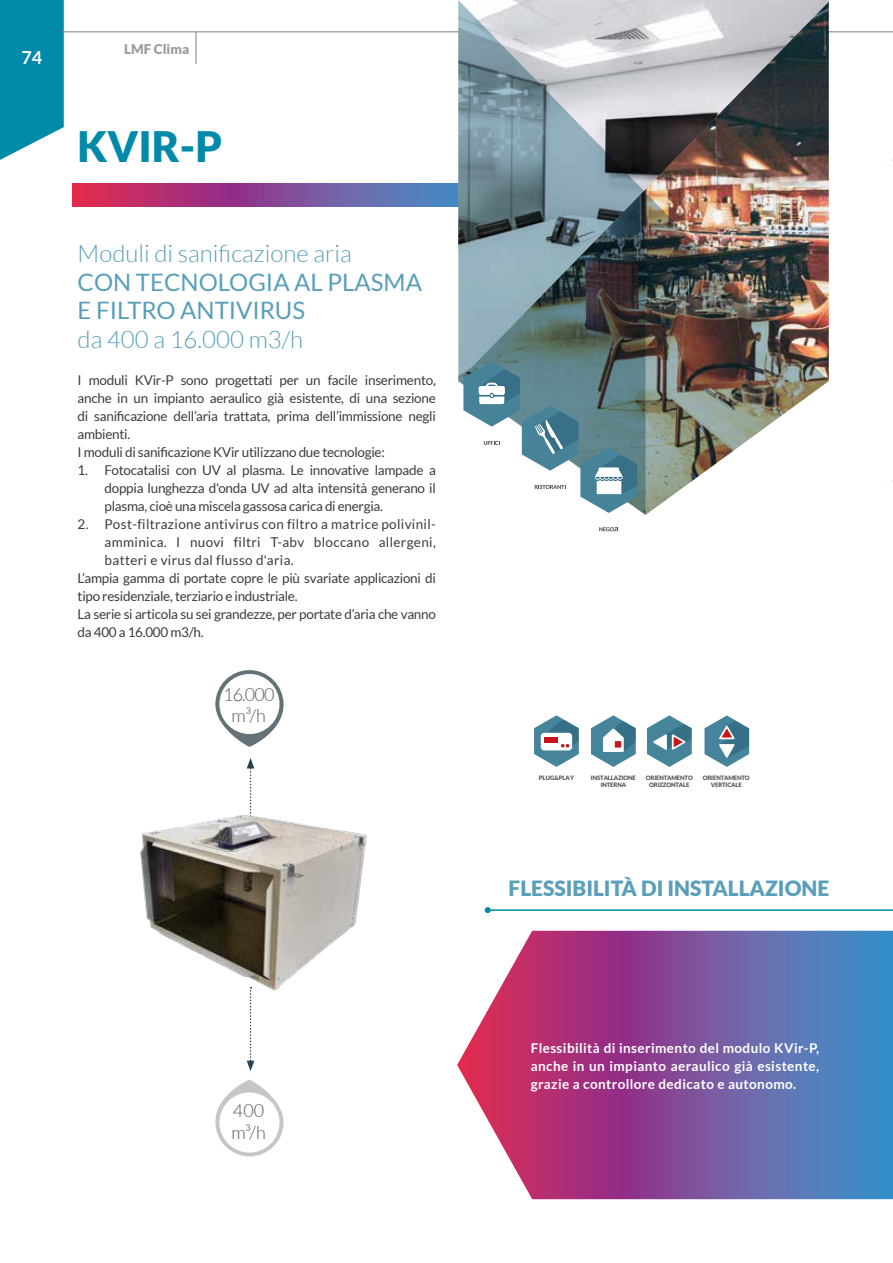
<style>
.page{position:relative;width:893px;height:1263px;background:#fff}
.page>*{position:absolute;margin:0;border:0;box-sizing:border-box;transform-origin:0 0}
.t1{font:900 42px "Lato";color:#008aa9}
.t2{font:300 24px "Lato";color:#599eb9}
.t3{font:24px/28.8px "Lato";color:#599eb9}
.t4{font:900 21px "Lato";color:#599fb9}
.t5{font:300 18px/21.6px "Lato";letter-spacing:-.03em;color:#575756;text-align:center}
.t6{font:700 18px "Lato";color:#fff}
.t7{font:13.5px/18px "Lato";letter-spacing:-.02em;color:#3c3c3b}
.t8{font:13.5px "Lato";letter-spacing:.025em;color:#3c3c3b}
.t9{font:700 13.5px/18px "Lato";letter-spacing:.03em;color:#fff;text-align:justify}
.t10{font:900 13.5px "Lato";color:#9d9d9c}
.t11{font:900 6px/7.2px "Lato";letter-spacing:-.025em;color:#575756;text-align:center}
.t12{font:900 6px "Lato";color:#575756}
</style>
<div class="page">
<svg style="left:73px;top:184px;width:385px;height:22px;background:#8d4c8f"></svg>
<svg style="left:0;top:0;width:64px;height:160px;background:#1995b1"></svg>
<hr style="left:60px;top:31px;width:833px;height:1px;background:#787c80">
<hr style="left:196px;top:32px;width:1px;height:32px;background:#787c80">
<img style="left:458px;top:0;width:371px;height:515px">
<svg style="left:457px;top:931px;width:436px;height:268px;background:#8a63a1"></svg>
<hr style="left:488px;top:909px;width:405px;height:2px;background:#008aa9">
<svg style="left:485px;top:907px;width:6px;height:6px"></svg>
<svg style="left:534px;top:715px;width:45px;height:52px"></svg>
<svg style="left:591px;top:715px;width:45px;height:52px"></svg>
<svg style="left:647px;top:715px;width:45px;height:52px"></svg>
<svg style="left:704px;top:715px;width:45px;height:52px"></svg>
<svg style="left:599px;top:527px;width:19px;height:4px"></svg>
<svg style="left:463px;top:361px;width:174px;height:152px"></svg>
<svg style="left:215px;top:670px;width:69px;height:77px"></svg>
<svg style="left:215px;top:1080px;width:69px;height:76px"></svg>
<svg style="left:247px;top:991px;width:7px;height:80px"></svg>
<svg style="left:247px;top:758px;width:7px;height:43px"></svg>
<img style="left:140px;top:801px;width:228px;height:190px">
<h3 class="t6" style="left:21px;top:47px;width:22px">74</h3>
<p class="t10" style="left:124px;top:41px;width:67px">LMF Clima</p>
<h1 class="t1" style="left:78px;top:122px;width:146px">KVIR-P</h1>
<h2 class="t2" style="left:78px;top:240px;width:276px">Moduli di sanificazione aria</h2>
<h2 class="t3" style="left:78px;top:267px;width:346px">CON TECNOLOGIA AL PLASMA<br>E FILTRO ANTIVIRUS</h2>
<h2 class="t2" style="left:78px;top:327px;width:227px">da 400 a 16.000 m3/h</h2>
<p class="t7" style="left:78px;top:371px;width:360px">I moduli KVir-P sono progettati per un facile inserimento, anche in un impianto aeraulico già esistente, di una sezione di sanificazione dell’aria trattata, prima dell’immissione negli ambienti.<br>I moduli di sanificazione KVir utilizzano due tecnologie:</p>
<p class="t7" style="left:105px;top:461px;width:333px;text-align:justify;text-indent:-27px">1. Fotocatalisi con UV al plasma. Le innovative lampade a doppia lunghezza d'onda UV ad alta intensità generano il plasma, cioè una miscela gassosa carica di energia.</p>
<p class="t8" style="left:78px;top:516px;width:360px">2. Post-filtrazione antivirus con filtro a matrice polivinil-</p>
<p class="t8" style="left:105px;top:534px;width:333px">amminica. I nuovi filtri T-abv bloccano allergeni,</p>
<p class="t8" style="left:105px;top:552px;width:191px">batteri e virus dal flusso d'aria.</p>
<p class="t7" style="left:78px;top:569px;width:360px">L’ampia gamma di portate copre le più svariate applicazioni di</p>
<p class="t7" style="left:78px;top:587px;width:222px">tipo residenziale, terziario e industriale.</p>
<p class="t7" style="left:78px;top:605px;width:360px">La serie si articola su sei grandezze, per portate d’aria che vanno</p>
<p class="t7" style="left:78px;top:623px;width:128px">da 400 a 16.000 m3/h.</p>
<h3 class="t5" style="left:223px;top:684px;width:53px">16.000 m³/h</h3>
<h3 class="t5" style="left:231px;top:1100px;width:36px;text-align:left">400 m³/h</h3>
<p class="t12" style="left:539px;top:774px;width:37px">PLUG&amp;PLAY</p>
<p class="t11" style="left:591px;top:774px;width:46px">INSTALLAZIONE<br>INTERNA</p>
<p class="t11" style="left:646px;top:774px;width:48px">ORIENTAMENTO<br>ORIZZONTALE</p>
<p class="t11" style="left:703px;top:774px;width:48px">ORIENTAMENTO<br>VERTICALE</p>
<h3 class="t4" style="left:509px;top:876px;width:322px">FLESSIBILITÀ DI INSTALLAZIONE</h3>
<p class="t9" style="left:531px;top:1038px;width:290px">Flessibilità di inserimento del modulo KVir-P, anche in un impianto aeraulico già esistente, grazie a controllore dedicato e autonomo.</p>
</div>
